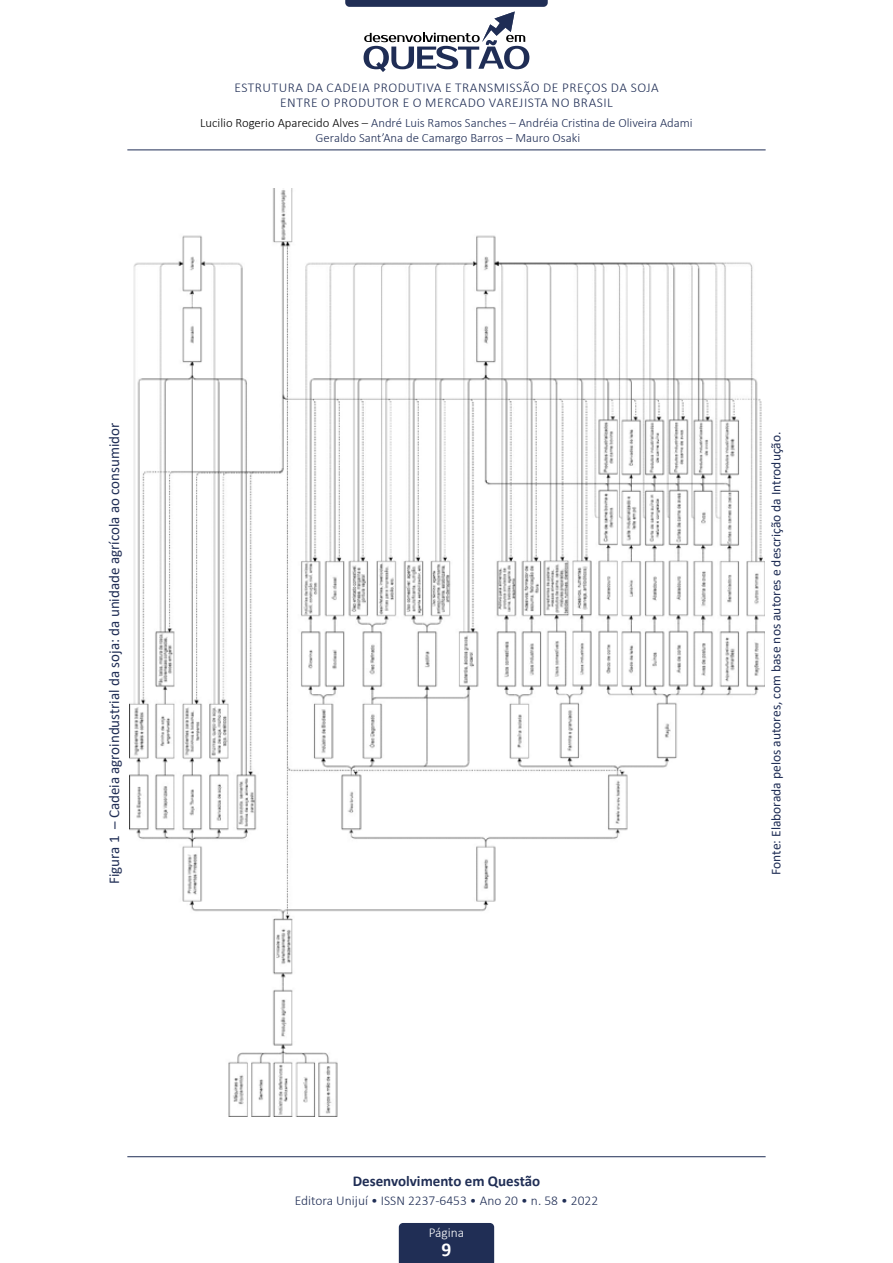
<style>
.page{position:relative;width:893px;height:1263px;background:#fff}
.page>*{position:absolute;margin:0;border:0;box-sizing:border-box;transform-origin:0 0}
.t1{font:700 19.5px "Calibri";color:#fff}
.t2{font:15px "Calibri";color:#202e55}
.t3{font:700 15px "Calibri";color:#202e55}
.t4{font:300 13.5px/15px "Calibri";letter-spacing:.04em;color:#202e55;text-align:center}
.t5{font:13.5px "Calibri";color:#202e55}
.t6{font:300 13.5px "Calibri";color:#202e55}
.t7{font:300 13.5px "Calibri";color:#fff}
.t8{font:300 12.75px/15px "Calibri";color:#202e55;text-align:center}
.s1{color:#000}
</style>
<div class="page">
<svg style="left:345px;top:0;width:203px;height:72px"></svg>
<hr style="left:127px;top:150px;width:639px;height:1px;background:#202e55">
<div style="left:399px;top:1223px;width:95px;height:40px;background:#202e55"></div>
<hr style="left:127px;top:1156px;width:639px;height:1px;background:#202e55">
<img style="left:129px;top:189px;width:635px;height:928px">
<p class="t4" style="left:234px;top:80px;width:426px">ESTRUTURA DA CADEIA PRODUTIVA E TRANSMISSÃO DE PREÇOS DA SOJA<br>ENTRE O PRODUTOR E O MERCADO VAREJISTA NO BRASIL</p>
<p class="t8" style="left:200px;top:115px;width:494px"><span class="s1">Lucilio Rogerio Aparecido Alves –</span> André Luis Ramos Sanches – Andréia Cristina de Oliveira Adami<br>Geraldo Sant’Ana de Camargo Barros – Mauro Osaki</p>
<p class="t2" style="left:104px;top:884px;width:463px;rotate:-90deg">Figura 1 – Cadeia agroindustrial da soja: da unidade agrícola ao consumidor</p>
<p class="t5" style="left:766px;top:875px;width:444px;rotate:-90deg">Fonte: Elaborada pelos autores, com base nos autores e descrição da Introdução.</p>
<p class="t3" style="left:353px;top:1170px;width:189px">Desenvolvimento em Questão</p>
<p class="t6" style="left:295px;top:1192px;width:305px">Editora Unijuí • ISSN 2237-6453 • Ano 20 • n. 58 • 2022</p>
<p class="t7" style="left:429px;top:1224px;width:37px">Página</p>
<h1 class="t1" style="left:442px;top:1236px;width:11px">9</h1>
</div>
